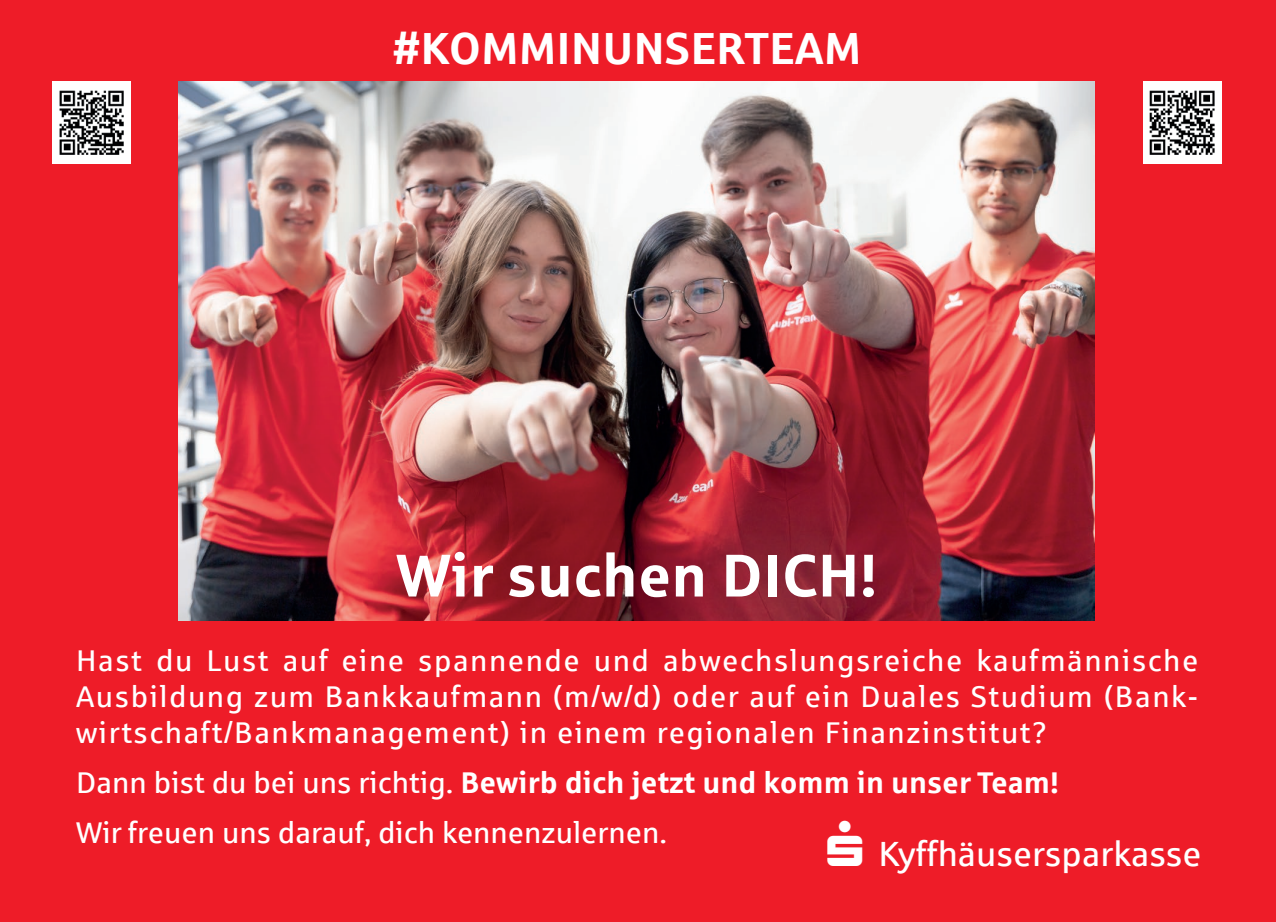
<style>
.page{position:relative;width:1276px;height:922px;background:#fff}
.page>*{position:absolute;margin:0;border:0;box-sizing:border-box;transform-origin:0 0}
.t1{font:700 60px "Sparkasse Rg";color:#fff}
.t2{font:700 45px "Sparkasse Rg";color:#fff}
.t3{font:35px "Sparkasse Rg";color:#fff}
.t4{font:30px/36px "Sparkasse Rg";letter-spacing:.05em;color:#fff;text-align:justify}
.t5{font:30px/50px "Sparkasse Rg";color:#fff}
.s1{font-weight:700}
</style>
<div class="page">
<div style="left:0;top:0;width:1276px;height:921px;background:#ee1c28"></div>
<img style="left:179px;top:81px;width:916px;height:539px">
<img style="left:1143px;top:81px;width:78px;height:82px">
<img style="left:52px;top:81px;width:78px;height:82px">
<h2 class="t2" style="left:392px;top:20px;width:471px">#KOMMINUNSERTEAM</h2>
<h1 class="t1" style="left:396px;top:537px;width:483px">Wir suchen DICH!</h1>
<p class="t4" style="left:76px;top:642px;width:1123px">Hast du Lust auf eine spannende und abwechslungsreiche kaufmännische Ausbildung zum Bankkaufmann (m/w/d) oder auf ein Duales Studium (Bank&shy;wirtschaft/Bankmanagement) in einem regionalen Finanzinstitut?</p>
<p class="t5" style="left:76px;top:757px;width:984px">Dann bist du bei uns richtig. <span class="s1">Bewirb dich jetzt und komm in unser Team!<br></span>Wir freuen uns darauf, dich kennenzulernen.</p>
<p class="t3" style="left:878px;top:831px;width:324px">Kyffhäusersparkasse</p>
</div>
